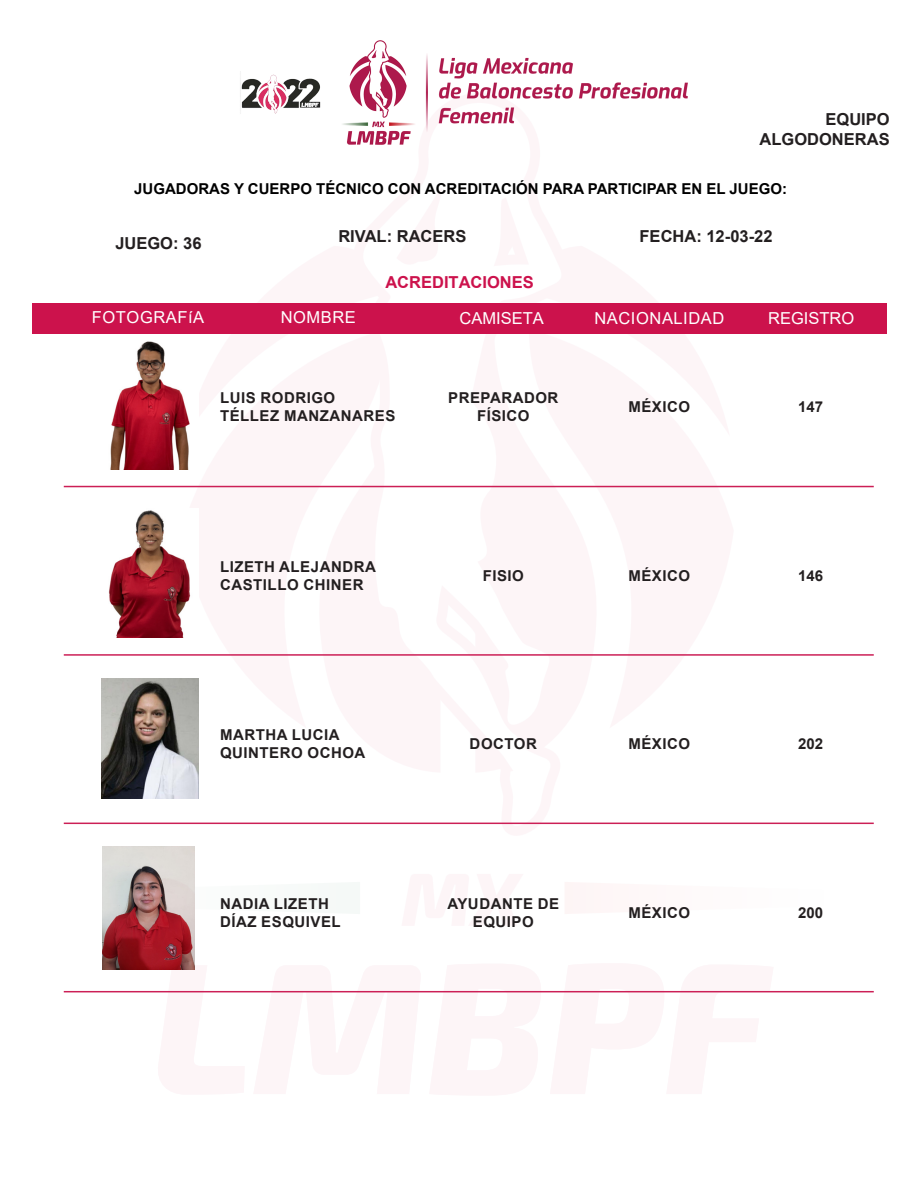
<style>
.page{position:relative;width:918px;height:1188px;background:#fff}
.page>*{position:absolute;margin:0;border:0;box-sizing:border-box;transform-origin:0 0}
.t1{font:700 16.5px/19.8px "Arial";color:#231f20;text-align:right}
.t2{font:16.5px "Arial";letter-spacing:.035em;color:#fff}
.t3{font:16.5px "Arial";color:#fff}
.t4{font:700 16.5px "Arial";color:#cc124c}
.t5{font:700 15px/18px "Arial";letter-spacing:.035em;color:#231f20;text-align:center}
.t6{font:700 15px "Arial";color:#000}
</style>
<div class="page">
<svg style="left:146px;top:969px;width:639px;height:24px"></svg>
<svg style="left:360px;top:485px;width:204px;height:340px"></svg>
<div style="left:33px;top:303px;width:854px;height:31px;background:#cc124c"></div>
<img style="left:240px;top:40px;width:447px;height:105px">
<img style="left:110px;top:341px;width:80px;height:128px">
<hr style="left:64px;top:486px;width:810px;height:1px;background:#cc1f56">
<img style="left:108px;top:510px;width:83px;height:128px">
<hr style="left:64px;top:654px;width:810px;height:2px;background:#cc1f56">
<img style="left:102px;top:679px;width:96px;height:119px">
<hr style="left:64px;top:823px;width:810px;height:1px;background:#cc1f56">
<img style="left:103px;top:847px;width:92px;height:122px">
<hr style="left:64px;top:991px;width:810px;height:1px;background:#cc1f56">
<p class="t1" style="left:760px;top:110px;width:132px">EQUIPO<br>ALGODONERAS</p>
<p class="t6" style="left:134px;top:178px;width:654px">JUGADORAS Y CUERPO TÉCNICO CON ACREDITACIÓN PARA PARTICIPAR EN EL JUEGO:</p>
<p class="t1" style="left:115px;top:233px;width:88px">JUEGO: 36</p>
<p class="t1" style="left:338px;top:227px;width:130px">RIVAL: RACERS</p>
<p class="t1" style="left:640px;top:227px;width:134px">FECHA: 12-03-22</p>
<p class="t4" style="left:385px;top:271px;width:150px">ACREDITACIONES</p>
<p class="t2" style="left:92px;top:306px;width:114px">FOTOGRAFíA</p>
<p class="t2" style="left:281px;top:306px;width:77px">NOMBRE</p>
<p class="t3" style="left:460px;top:307px;width:86px">CAMISETA</p>
<p class="t3" style="left:768px;top:307px;width:88px">REGISTRO</p>
<p class="t2" style="left:594px;top:307px;width:131px">NACIONALIDAD</p>
<p class="t5" style="left:220px;top:389px;width:117px">LUIS RODRIGO</p>
<p class="t5" style="left:220px;top:407px;width:177px">TÉLLEZ MANZANARES</p>
<p class="t5" style="left:448px;top:389px;width:112px">PREPARADOR<br>FÍSICO</p>
<p class="t5" style="left:628px;top:398px;width:63px">MÉXICO</p>
<p class="t5" style="left:798px;top:398px;width:27px">147</p>
<p class="t5" style="left:220px;top:558px;width:157px">LIZETH ALEJANDRA</p>
<p class="t5" style="left:220px;top:576px;width:145px">CASTILLO CHINER</p>
<p class="t5" style="left:220px;top:726px;width:121px">MARTHA LUCIA</p>
<p class="t5" style="left:220px;top:744px;width:147px">QUINTERO OCHOA</p>
<p class="t5" style="left:220px;top:894px;width:110px">NADIA LIZETH</p>
<p class="t5" style="left:220px;top:912px;width:122px">DÍAZ ESQUIVEL</p>
<p class="t5" style="left:483px;top:567px;width:43px">FISIO</p>
<p class="t5" style="left:628px;top:567px;width:63px">MÉXICO</p>
<p class="t5" style="left:798px;top:567px;width:27px">146</p>
<p class="t5" style="left:470px;top:735px;width:69px">DOCTOR</p>
<p class="t5" style="left:628px;top:735px;width:63px">MÉXICO</p>
<p class="t5" style="left:798px;top:735px;width:27px">202</p>
<p class="t5" style="left:447px;top:894px;width:113px">AYUDANTE DE<br>EQUIPO</p>
<p class="t5" style="left:628px;top:903px;width:63px">MÉXICO</p>
<p class="t5" style="left:798px;top:903px;width:27px">200</p>
</div>
